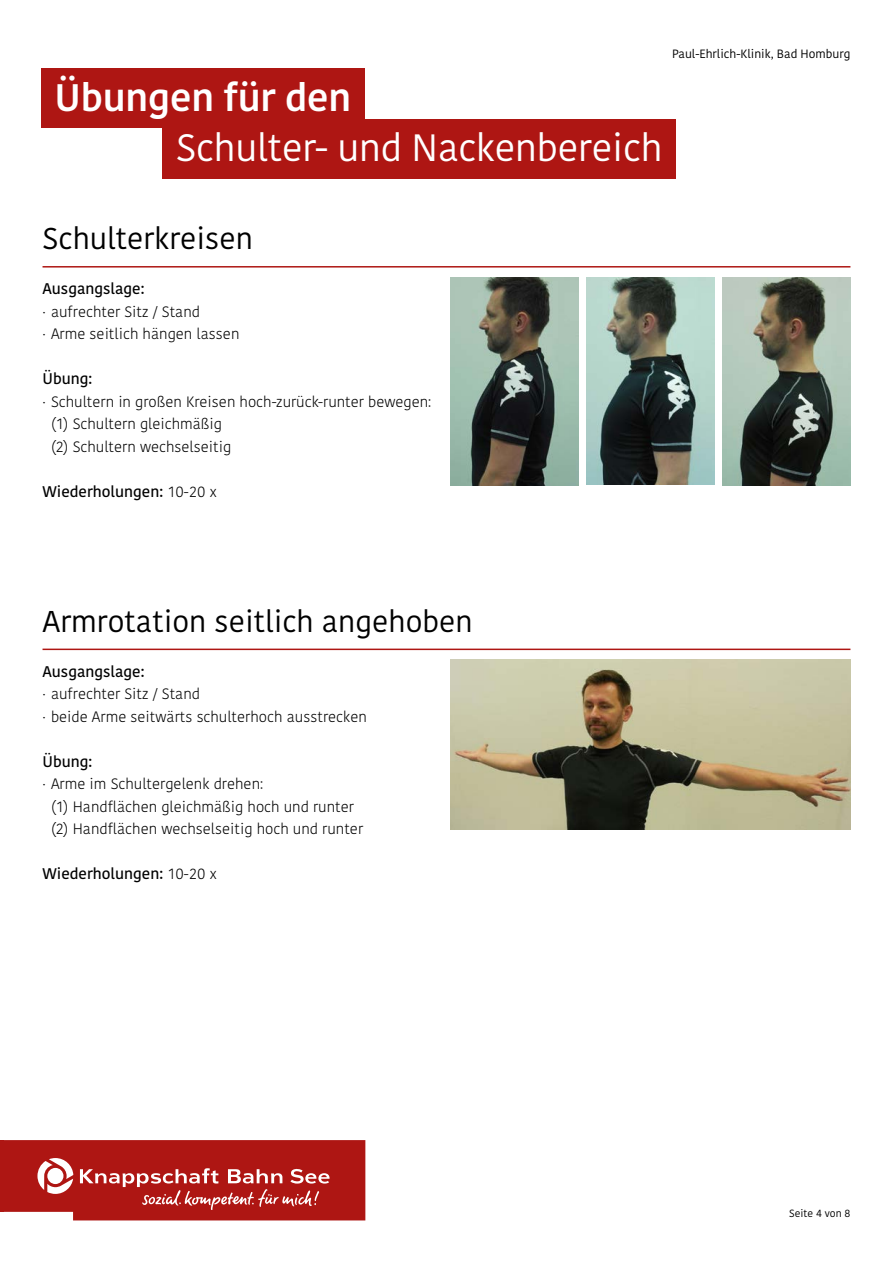
<style>
.page{position:relative;width:893px;height:1263px;background:#fff}
.page>*{position:absolute;margin:0;border:0;box-sizing:border-box;transform-origin:0 0}
._01_Titel_Kapitel_Titel_1_Zeile_Kohinoor_{font:600 38.25px "Kohinoor KBS";letter-spacing:-.005em;color:#fff}
._01_Titel_Kapitel_Titel_2_Zeile_Kohinoor_{font:37.95px "Kohinoor KBS";letter-spacing:-.005em;color:#fff}
._03_Texte_Headline_Kohinoor_Regular_34pt{font:30px "Kohinoor KBS";color:#000}
._03_Texte_Subheadline_Kohinoor_Medium_10_{font:500 15.3px "Kohinoor KBS";color:#000}
.t1{font:300 15px/22.5px "Kohinoor KBS";color:#000}
.t2{font:12px "Kohinoor KBS";color:#000}
._03_Texte_Subheadline_Kohinoor_Medium_12p{font:10.5px "Kohinoor KBS";color:#000}
.s1{font-family:"Profile SC"}
.s2{font-weight:300;font-size:15px}
</style>
<div class="page">
<hr style="left:0;top:1140px;width:4px;height:72px;background:#ae1613">
<svg style="left:4px;top:1140px;width:361px;height:80px;background:#b7302e"></svg>
<hr style="left:43px;top:266px;width:807px;height:2px;background:#ae1613">
<hr style="left:43px;top:649px;width:807px;height:1px;background:#ae1613">
<div style="left:163px;top:120px;width:513px;height:59px;background:#ae1613"></div>
<div style="left:41px;top:69px;width:324px;height:59px;background:#ae1613"></div>
<img style="left:451px;top:277px;width:127px;height:208px">
<img style="left:587px;top:277px;width:127px;height:208px">
<img style="left:723px;top:277px;width:127px;height:208px">
<img style="left:451px;top:659px;width:399px;height:170px">
<h1 class="_01_Titel_Kapitel_Titel_1_Zeile_Kohinoor_" style="left:55px;top:73px;width:298px">Übungen für den</h1>
<h1 class="_01_Titel_Kapitel_Titel_2_Zeile_Kohinoor_" style="left:176px;top:124px;width:488px">Schulter- und Nackenbereich</h1>
<p class="t2" style="left:672px;top:46px;width:180px">Paul-Ehrlich-Klinik, Bad Homburg</p>
<h2 class="_03_Texte_Headline_Kohinoor_Regular_34pt" style="left:43px;top:219px;width:212px">Schulterkreisen</h2>
<h3 class="_03_Texte_Subheadline_Kohinoor_Medium_10_" style="left:43px;top:279px;width:103px">Ausgangslage:</h3>
<p class="t1" style="left:43px;top:300px;width:159px"><span class="s1">·</span> aufrechter Sitz / Stand</p>
<p class="t1" style="left:43px;top:323px;width:198px"><span class="s1">·</span> Arme seitlich hängen lassen</p>
<h3 class="_03_Texte_Subheadline_Kohinoor_Medium_10_" style="left:43px;top:369px;width:51px">Übung:</h3>
<p class="t1" style="left:51px;top:390px;width:382px;text-indent:-9px"><span class="s1">·</span> Schultern in großen Kreisen hoch-zurück-runter bewegen: (1) Schultern gleichmäßig<br>(2) Schultern wechselseitig</p>
<h3 class="_03_Texte_Subheadline_Kohinoor_Medium_10_" style="left:43px;top:481px;width:176px">Wiederholungen: <span class="s2">10-20 x</span></h3>
<h2 class="_03_Texte_Headline_Kohinoor_Regular_34pt" style="left:43px;top:602px;width:432px">Armrotation seitlich angehoben</h2>
<h3 class="_03_Texte_Subheadline_Kohinoor_Medium_10_" style="left:43px;top:661px;width:103px">Ausgangslage:</h3>
<p class="t1" style="left:43px;top:683px;width:159px"><span class="s1">·</span> aufrechter Sitz / Stand</p>
<p class="t1" style="left:43px;top:705px;width:326px"><span class="s1">·</span> beide Arme seitwärts schulterhoch ausstrecken</p>
<h3 class="_03_Texte_Subheadline_Kohinoor_Medium_10_" style="left:43px;top:751px;width:51px">Übung:</h3>
<p class="t1" style="left:51px;top:773px;width:314px;text-indent:-9px"><span class="s1">·</span> Arme im Schultergelenk drehen:<br>(1) Handflächen gleichmäßig hoch und runter (2) Handflächen wechselseitig hoch und runter</p>
<h3 class="_03_Texte_Subheadline_Kohinoor_Medium_10_" style="left:43px;top:864px;width:176px">Wiederholungen: <span class="s2">10-20 x</span></h3>
<p class="_03_Texte_Subheadline_Kohinoor_Medium_12p" style="left:789px;top:1206px;width:63px">Seite 4 von 8</p>
</div>
